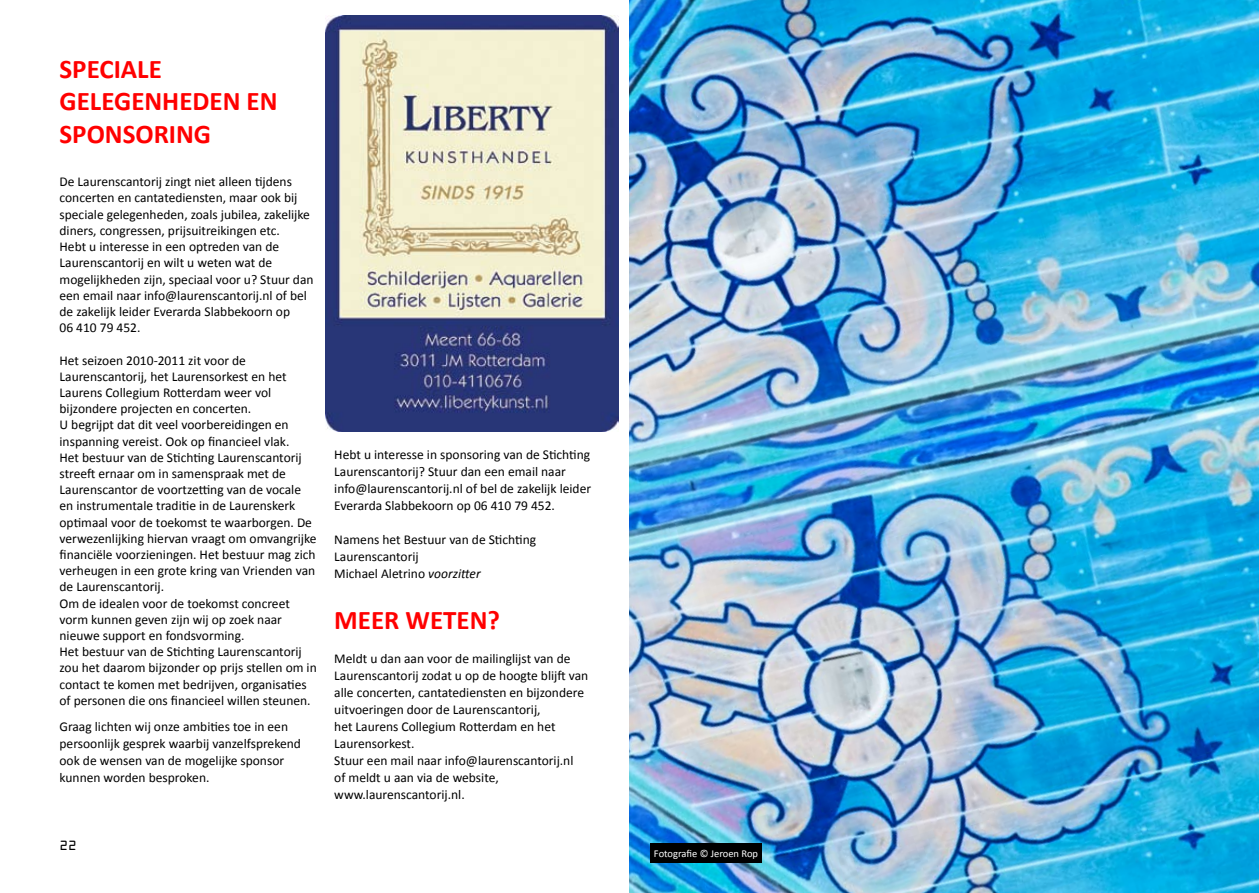
<style>
.page{position:relative;width:1259px;height:893px;background:#fff}
.page>*{position:absolute;margin:0;border:0;box-sizing:border-box;transform-origin:0 0}
.t1{font:700 27px/32.4px "Calibri";color:#f00}
.t2{font:13.5px/16.2px "Calibri";color:#000}
.t3{font:12px "OCRA Std";color:#000}
.t4{font:10.5px "Calibri";color:#fff}
.s1{font-style:italic}
</style>
<div class="page">
<img style="left:325px;top:15px;width:294px;height:417px">
<img style="left:629px;top:0;width:630px;height:893px">
<div style="left:650px;top:843px;width:111px;height:19px;background:#000"></div>
<h1 class="t1" style="left:60px;top:51px;width:219px">SPECIALE<br>GELEGENHEDEN EN<br>SPONSORING</h1>
<p class="t2" style="left:60px;top:173px;width:256px">De Laurenscantorij zingt niet alleen tijdens concerten en cantatediensten, maar ook bij speciale gelegenheden, zoals jubilea, zakelijke diners, congressen, prijsuitreikingen etc.<br>Hebt u interesse in een optreden van de Laurenscantorij en wilt u weten wat de mogelijkheden zijn, speciaal voor u? Stuur dan een email naar info@laurenscantorij.nl of bel de zakelijk leider Everarda Slabbekoorn op<br>06 410 79 452.</p>
<p class="t2" style="left:60px;top:351px;width:259px">Het seizoen 2010-2011 zit voor de Laurenscantorij, het Laurensorkest en het Laurens Collegium Rotterdam weer vol bijzondere projecten en concerten.<br>U begrijpt dat dit veel voorbereidingen en inspanning vereist. Ook op financieel vlak.<br>Het bestuur van de Stichting Laurenscantorij streeft ernaar om in samenspraak met de Laurenscantor de voortzetting van de vocale en instrumentale traditie in de Laurenskerk optimaal voor de toekomst te waarborgen. De verwezenlijking hiervan vraagt om omvangrijke financiële voorzieningen. Het bestuur mag zich verheugen in een grote kring van Vrienden van de Laurenscantorij.<br>Om de idealen voor de toekomst concreet vorm kunnen geven zijn wij op zoek naar nieuwe support en fondsvorming.<br>Het bestuur van de Stichting Laurenscantorij zou het daarom bijzonder op prijs stellen om in contact te komen met bedrijven, organisaties of personen die ons financieel willen steunen.</p>
<p class="t2" style="left:60px;top:718px;width:243px;line-height:17px">Graag lichten wij onze ambities toe in een persoonlijk gesprek waarbij vanzelfsprekend ook de wensen van de mogelijke sponsor kunnen worden besproken.</p>
<p class="t3" style="left:60px;top:841px;width:19px">22</p>
<p class="t2" style="left:334px;top:446px;width:258px;line-height:17px">Hebt u interesse in sponsoring van de Stichting Laurenscantorij? Stuur dan een email naar info@laurenscantorij.nl of bel de zakelijk leider Everarda Slabbekoorn op 06 410 79 452.</p>
<p class="t2" style="left:334px;top:531px;width:203px;line-height:17px">Namens het Bestuur van de Stichting<br>Laurenscantorij<br>Michael Aletrino <span class="s1">voorzitter</span></p>
<h1 class="t1" style="left:334px;top:603px;width:167px">MEER WETEN?</h1>
<p class="t2" style="left:334px;top:650px;width:255px;line-height:17px">Meldt u dan aan voor de mailinglijst van de Laurenscantorij zodat u op de hoogte blijft van alle concerten, cantatediensten en bijzondere uitvoeringen door de Laurenscantorij,<br>het Laurens Collegium Rotterdam en het Laurensorkest.<br>Stuur een mail naar info@laurenscantorij.nl<br>of meldt u aan via de website, www.laurenscantorij.nl.</p>
<p class="t4" style="left:654px;top:847px;width:106px">Fotografie © Jeroen Rop</p>
</div>
